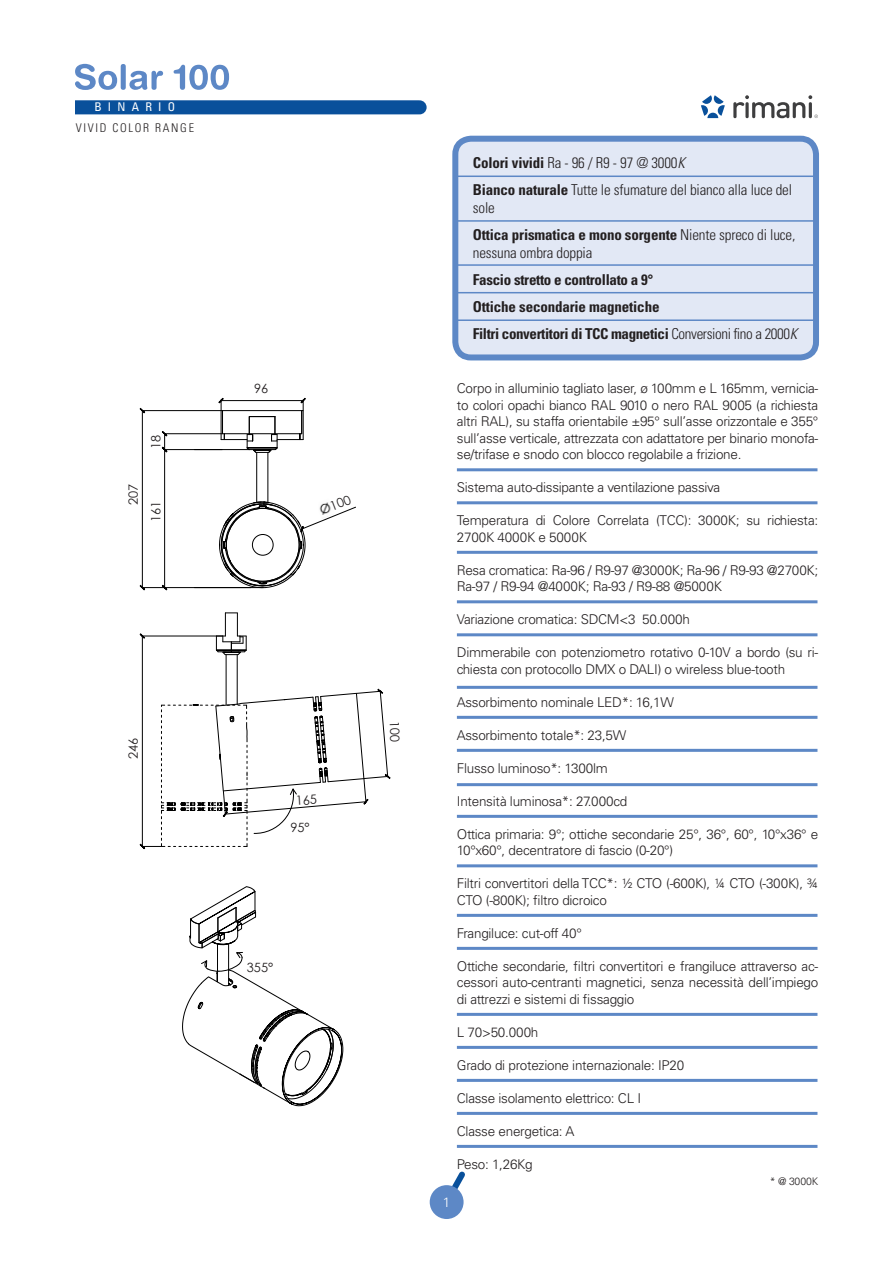
<style>
.page{position:relative;width:893px;height:1263px;background:#fff}
.page>*{position:absolute;margin:0;border:0;box-sizing:border-box;transform-origin:0 0}
.t1{font:300 condensed 15px/18px "Univers LT Std";letter-spacing:-.01em;color:#231f20}
.t2{font:700 condensed 15px "Univers LT Std";letter-spacing:-.02em;color:#231f20}
.t3{font:300 13.5px/16.5px "Univers LT Std";letter-spacing:-.02em;color:#231f20}
.t4{font:300 13.5px "Univers LT Std";color:#fff}
.t5{font:12.75px "Century Gothic";color:#231f20}
.t6{font:300 condensed 12px "Univers LT Std";letter-spacing:.14em;color:#231f20}
.t7{font:condensed 12px "Univers LT Std";letter-spacing:.52em;color:#fff}
.t8{font:300 10.5px "Univers LT Std";letter-spacing:-.01em;color:#231f20}
.s1{font-weight:700}
.s2{font-style:italic}
.s3{font-weight:300}
.s4{font-weight:300;font-style:italic}
</style>
<div class="page">
<div style="left:455px;top:139px;width:361px;height:218px;background:#e2e8f5;border-radius:16px"></div>
<div style="left:452px;top:136px;width:367px;height:224px;border:6px solid #5d88c6;border-radius:16px"></div>
<hr style="left:455px;top:176px;width:360px;height:1px;background:#5d88c6">
<hr style="left:455px;top:220px;width:360px;height:2px;background:#5d88c6">
<hr style="left:455px;top:264px;width:360px;height:2px;background:#5d88c6">
<hr style="left:455px;top:292px;width:360px;height:1px;background:#5d88c6">
<hr style="left:455px;top:319px;width:360px;height:2px;background:#5d88c6">
<hr style="left:457px;top:468px;width:360px;height:3px;background:#5d88c6">
<hr style="left:457px;top:501px;width:360px;height:3px;background:#5d88c6">
<hr style="left:457px;top:551px;width:360px;height:3px;background:#5d88c6">
<hr style="left:457px;top:600px;width:360px;height:3px;background:#5d88c6">
<hr style="left:457px;top:633px;width:360px;height:3px;background:#5d88c6">
<hr style="left:457px;top:686px;width:360px;height:3px;background:#5d88c6">
<hr style="left:457px;top:716px;width:360px;height:3px;background:#5d88c6">
<hr style="left:457px;top:749px;width:360px;height:3px;background:#5d88c6">
<hr style="left:457px;top:783px;width:360px;height:3px;background:#5d88c6">
<hr style="left:457px;top:815px;width:360px;height:3px;background:#5d88c6">
<hr style="left:457px;top:864px;width:360px;height:3px;background:#5d88c6">
<hr style="left:457px;top:914px;width:360px;height:3px;background:#5d88c6">
<hr style="left:457px;top:947px;width:360px;height:3px;background:#5d88c6">
<hr style="left:457px;top:1013px;width:360px;height:3px;background:#5d88c6">
<hr style="left:457px;top:1046px;width:360px;height:3px;background:#5d88c6">
<hr style="left:457px;top:1079px;width:360px;height:3px;background:#5d88c6">
<hr style="left:457px;top:1112px;width:360px;height:3px;background:#5d88c6">
<hr style="left:457px;top:1145px;width:360px;height:3px;background:#5d88c6">
<svg style="left:75px;top:100px;width:352px;height:14px;background:#0f549d"></svg>
<svg style="left:701px;top:95px;width:24px;height:23px"></svg>
<svg style="left:733px;top:95px;width:85px;height:23px"></svg>
<svg style="left:432px;top:1171px;width:33px;height:48px"></svg>
<div style="left:430px;top:1185px;width:34px;height:34px;background:#5d88c6;border-radius:50%"></div>
<hr style="left:237px;top:655px;width:1px;height:50px;background:#000">
<hr style="left:226px;top:655px;width:1px;height:50px;background:#000">
<svg style="left:216px;top:613px;width:31px;height:42px"></svg>
<hr style="left:142px;top:636px;width:80px;height:1px;background:#000">
<hr style="left:142px;top:636px;width:1px;height:210px;background:#000">
<svg style="left:139px;top:633px;width:6px;height:6px"></svg>
<svg style="left:182px;top:886px;width:161px;height:220px"></svg>
<svg style="left:75px;top:64px;width:154px;height:26px"></svg>
<svg style="left:139px;top:398px;width:217px;height:192px"></svg>
<svg style="left:139px;top:688px;width:252px;height:161px"></svg>
<p class="t7" style="left:94px;top:99px;width:82px">BINARIO</p>
<p class="t6" style="left:76px;top:120px;width:120px">VIVID COLOR RANGE</p>
<p class="t5" style="left:147px;top:449px;width:16px;rotate:-90deg">18</p>
<p class="t5" style="left:124px;top:505px;width:23px;rotate:-90deg">207</p>
<p class="t5" style="left:147px;top:522px;width:23px;rotate:-90deg">161</p>
<p class="t5" style="left:254px;top:380px;width:16px">96</p>
<p class="t5" style="left:124px;top:759px;width:23px;rotate:-90deg">246</p>
<p class="t5" style="left:290px;top:819px;width:21px">95°</p>
<p class="t5" style="left:247px;top:958px;width:28px">355°</p>
<p class="t1" style="left:473px;top:153px;width:214px"><span class="s1">Colori vividi</span> Ra - 96 / R9 - 97 @ 3000<span class="s2">K</span></p>
<p class="t1" style="left:473px;top:180px;width:321px"><span class="s1">Bianco naturale</span> Tutte le sfumature del bianco alla luce del sole</p>
<p class="t1" style="left:473px;top:225px;width:324px"><span class="s1">Ottica prismatica e mono sorgente</span> Niente spreco di luce, nessuna ombra doppia</p>
<p class="t2" style="left:473px;top:270px;width:182px">Fascio stretto e controllato a 9°</p>
<p class="t2" style="left:473px;top:297px;width:188px">Ottiche secondarie magnetiche</p>
<p class="t2" style="left:473px;top:324px;width:326px">Filtri convertitori di TCC magnetici <span class="s3">Conversioni fino a 2000</span><span class="s4">K</span></p>
<p class="t4" style="left:443px;top:1194px;width:9px">1</p>
<p class="t3" style="left:457px;top:380px;width:363px;text-align:justify">Corpo in alluminio tagliato laser, ø 100mm e L 165mm, vernicia&shy;to colori opachi bianco RAL 9010 o nero RAL 9005 (a richiesta altri RAL), su staffa orientabile ±95° sull’asse orizzontale e 355° sull’asse verticale, attrezzata con adattatore per binario monofa&shy;se/trifase e snodo con blocco regolabile a frizione.</p>
<p class="t3" style="left:457px;top:479px;width:265px">Sistema auto-dissipante a ventilazione passiva</p>
<p class="t3" style="left:457px;top:512px;width:363px">Temperatura di Colore Correlata (TCC): 3000K; su richiesta:<br>2700K 4000K e 5000K</p>
<p class="t3" style="left:457px;top:562px;width:363px">Resa cromatica: Ra-96 / R9-97 @3000K; Ra-96 / R9-93 @2700K;<br>Ra-97 / R9-94 @4000K; Ra-93 / R9-88 @5000K</p>
<p class="t3" style="left:457px;top:611px;width:235px">Variazione cromatica: SDCM&lt;3 50.000h</p>
<p class="t3" style="left:457px;top:644px;width:363px">Dimmerabile con potenziometro rotativo 0-10V a bordo (su ri&shy;chiesta con protocollo DMX o DALI) o wireless blue-tooth</p>
<p class="t3" style="left:457px;top:694px;width:219px">Assorbimento nominale LED*: 16,1W</p>
<p class="t3" style="left:457px;top:727px;width:171px">Assorbimento totale*: 23,5W</p>
<p class="t3" style="left:457px;top:760px;width:152px">Flusso luminoso*: 1300lm</p>
<p class="t3" style="left:457px;top:793px;width:172px">Intensità luminosa*: 27.000cd</p>
<p class="t3" style="left:457px;top:826px;width:363px">Ottica primaria: 9°; ottiche secondarie 25°, 36°, 60°, 10°x36° e<br>10°x60°, decentratore di fascio (0-20°)</p>
<p class="t3" style="left:457px;top:875px;width:363px">Filtri convertitori della TCC*: ½ CTO (-600K), ¼ CTO (-300K), ¾<br>CTO (-800K); filtro dicroico</p>
<p class="t3" style="left:457px;top:925px;width:126px">Frangiluce: cut-off 40°</p>
<p class="t3" style="left:457px;top:958px;width:363px;text-align:justify">Ottiche secondarie, filtri convertitori e frangiluce attraverso ac&shy;cessori auto-centranti magnetici, senza necessità dell’impiego di attrezzi e sistemi di fissaggio</p>
<p class="t3" style="left:457px;top:1024px;width:83px">L 70&gt;50.000h</p>
<p class="t3" style="left:457px;top:1057px;width:229px">Grado di protezione internazionale: IP20</p>
<p class="t3" style="left:457px;top:1090px;width:186px">Classe isolamento elettrico: CL I</p>
<p class="t3" style="left:457px;top:1123px;width:119px">Classe energetica: A</p>
<p class="t3" style="left:457px;top:1156px;width:77px">Peso: 1,26Kg</p>
<p class="t8" style="left:770px;top:1175px;width:50px">* @ 3000K</p>
</div>
